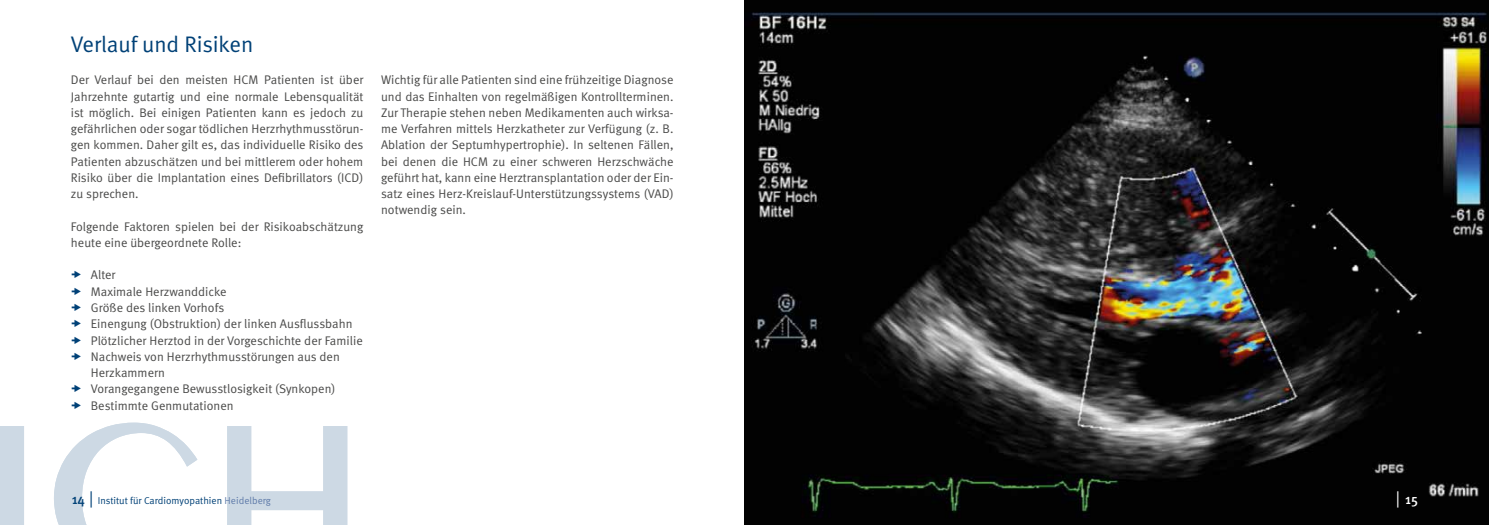
<style>
.page{position:relative;width:1489px;height:525px;background:#fff}
.page>*{position:absolute;margin:0;border:0;box-sizing:border-box;transform-origin:0 0}
.t1{font:22.5px "Meta Normal";color:#004177}
.t2{font:500 13.75px "Meta";color:#fff}
.t3{font:12.5px/16.2px "Meta Normal";letter-spacing:.005em;color:#4a4a49;text-align:justify}
.t4{font:10px "Meta Normal";letter-spacing:.005em;color:#004177}
.s1{font-family:"Meta";font-weight:500;font-size:13.75px}
.s2{font-family:"Helvetica Neue";font-size:16.25px}
.s3{color:#607caa}
.s4{font-family:"Helvetica Neue";font-weight:400;font-size:16.25px}
</style>
<div class="page">
<svg style="left:0;top:422px;width:347px;height:102px"></svg>
<img style="left:744px;top:0;width:744px;height:524px">
<h1 class="t1" style="left:71px;top:31px;width:184px">Verlauf und Risiken</h1>
<p class="t3" style="left:71px;top:72px;width:294px">Der Verlauf bei den meisten HCM Patienten ist über Jahrzehnte gutartig und eine normale Lebensqualität ist möglich. Bei einigen Patienten kann es jedoch zu gefährlichen oder sogar tödlichen Herzrhythmusstörun&shy;gen kommen. Daher gilt es, das individuelle Risiko des Patienten abzuschätzen und bei mittlerem oder hohem Risiko über die Implantation eines Defibrillators (ICD) zu sprechen.</p>
<p class="t3" style="left:71px;top:218px;width:294px">Folgende Faktoren spielen bei der Risikoabschätzung heute eine übergeordnete Rolle:</p>
<p class="t3" style="left:91px;top:267px;width:273px;text-align:left">Alter<br>Maximale Herzwanddicke<br>Größe des linken Vorhofs<br>Einengung (Obstruktion) der linken Ausflussbahn<br>Plötzlicher Herztod in der Vorgeschichte der Familie<br>Nachweis von Herzrhythmusstörungen aus den<br>Herzkammern<br>Vorangegangene Bewusstlosigkeit (Synkopen)<br>Bestimmte Genmutationen</p>
<p class="t3" style="left:381px;top:72px;width:294px">Wichtig für alle Patienten sind eine frühzeitige Diagnose und das Einhalten von regelmäßigen Kontrollterminen.<br>Zur Therapie stehen neben Medikamenten auch wirksa&shy;me Verfahren mittels Herzkatheter zur Verfügung (z. B.<br>Ablation der Septumhypertrophie). In seltenen Fällen, bei denen die HCM zu einer schweren Herzschwäche geführt hat, kann eine Herztransplantation oder der Ein&shy;satz eines Herz-Kreislauf-Unterstützungssystems (VAD) notwendig sein.</p>
<p class="t4" style="left:72px;top:495px;width:201px"><span class="s1">14</span> <span class="s2">|</span> Institut für Cardiomyopathien <span class="s3">Heidelberg</span></p>
<p class="t2" style="left:1395px;top:491px;width:23px"><span class="s4">|</span> 15</p>
</div>
